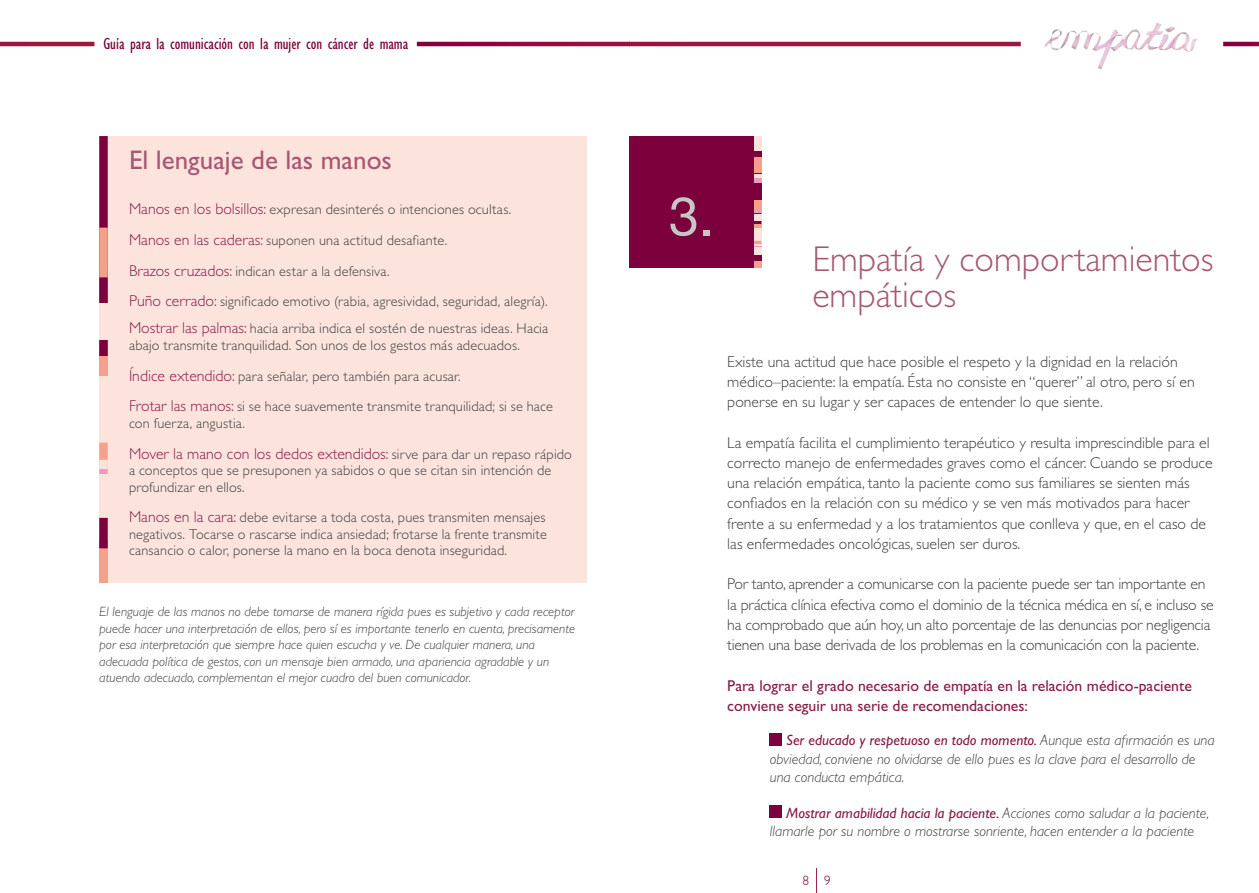
<style>
.page{position:relative;width:1259px;height:893px;background:#fff}
.page>*{position:absolute;margin:0;border:0;box-sizing:border-box;transform-origin:0 0}
.t1{font:54px "Helvetica Neue";color:#c5c6c8}
.t2{font:300 36px/36px "Gill Sans Std";color:#a75773}
.t3{font:27px "Gill Sans Std";color:#a75773}
.t4{font:condensed 16.5px "Gill Sans Std";color:#7b003b}
.t5{font:300 15.75px/20.2px "Gill Sans Std";color:#3e3e40}
.t6{font:15.75px/20.2px "Gill Sans Std";color:#871b49}
.t7{font:300 15.75px "Gill Sans Std";color:#871b49}
.t8{font:italic 300 15px/18.1px "Gill Sans Std";color:#3e3e40}
.t9{font:300 14.25px/30.8px "Gill Sans Std";letter-spacing:.01em;color:#3e3e40}
.t10{font:italic 300 13.5px/16.5px "Gill Sans Std";color:#3e3e40}
.t11{font:300 13.5px "Gill Sans Std";color:#7b003b}
.s1{font-size:15.75px;color:#871b49}
.s2{font-size:14.25px;color:#3e3e40}
.s3{font-weight:400;color:#871b49}
</style>
<div class="page">
<svg style="left:417px;top:42px;width:212px;height:4px"></svg>
<hr style="left:0;top:42px;width:94px;height:4px;background:#9b1841">
<svg style="left:816px;top:868px;width:1px;height:25px"></svg>
<img style="left:1068px;top:24px;width:88px;height:25px">
<hr style="left:629px;top:42px;width:391px;height:4px;background:#9b1841">
<svg style="left:1223px;top:42px;width:36px;height:4px"></svg>
<div style="left:99px;top:136px;width:488px;height:447px;background:#fce4dd"></div>
<div style="left:770px;top:733px;width:12px;height:12px;background:#7b003b"></div>
<div style="left:770px;top:806px;width:12px;height:12px;background:#7b003b"></div>
<div style="left:629px;top:136px;width:132px;height:132px;background:#7b003b"></div>
<div style="left:754px;top:208px;width:7px;height:22px;background:#ee9abe"></div>
<svg style="left:754px;top:213px;width:7px;height:11px"></svg>
<div style="left:754px;top:136px;width:7px;height:14px;background:#fce4dd"></div>
<div style="left:754px;top:200px;width:7px;height:10px;background:#f3a18b"></div>
<div style="left:754px;top:225px;width:7px;height:20px;background:#fce4dd"></div>
<div style="left:754px;top:259px;width:7px;height:8px;background:#f3a18b"></div>
<div style="left:754px;top:174px;width:7px;height:9px;background:#ee9abe"></div>
<div style="left:754px;top:157px;width:7px;height:15px;background:#f3a18b"></div>
<svg style="left:754px;top:224px;width:7px;height:4px"></svg>
<div style="left:754px;top:215px;width:7px;height:6px;background:#fce4dd"></div>
<svg style="left:754px;top:172px;width:7px;height:6px"></svg>
<svg style="left:754px;top:241px;width:7px;height:6px"></svg>
<div style="left:754px;top:247px;width:7px;height:9px;background:#fce4dd"></div>
<div style="left:754px;top:255px;width:7px;height:6px;background:#7b003b"></div>
<div style="left:99px;top:136px;width:9px;height:226px;background:#7b003b"></div>
<div style="left:99px;top:228px;width:9px;height:49px;background:#f3a18b"></div>
<div style="left:99px;top:540px;width:9px;height:43px;background:#f3a18b"></div>
<div style="left:99px;top:356px;width:9px;height:19px;background:#f3a18b"></div>
<div style="left:99px;top:303px;width:9px;height:37px;background:#fce4dd"></div>
<div style="left:99px;top:462px;width:9px;height:12px;background:#ee9abe"></div>
<div style="left:99px;top:443px;width:9px;height:19px;background:#f3a18b"></div>
<div style="left:99px;top:460px;width:9px;height:9px;background:#fce4dd"></div>
<div style="left:99px;top:518px;width:9px;height:30px;background:#7b003b"></div>
<p class="t4" style="left:103px;top:35px;width:306px">Guía para la comunicación con la mujer con cáncer de mama</p>
<h3 class="t3" style="left:129px;top:145px;width:264px">El lenguaje de las manos</h3>
<p class="t9" style="left:129px;top:194px;width:420px"><span class="s1">Manos en los bolsillos:</span> expresan desinterés o intenciones ocultas.<br><span class="s1">Manos en las caderas:</span> suponen una actitud desafiante.<br><span class="s1">Brazos cruzados:</span> indican estar a la defensiva.<br><span class="s1">Puño cerrado:</span> significado emotivo (rabia, agresividad, seguridad, alegría).</p>
<p class="t9" style="left:129px;top:320px;width:421px;line-height:16.5px"><span class="s1">Mostrar las palmas:</span> hacia arriba indica el sostén de nuestras ideas. Hacia abajo transmite tranquilidad. Son unos de los gestos más adecuados.</p>
<p class="t9" style="left:129px;top:361px;width:425px"><span class="s1">Índice extendido:</span> para señalar, pero también para acusar.<br><span class="s1">Frotar las manos:</span> si se hace suavemente transmite tranquilidad; si se hace</p>
<p class="t9" style="left:129px;top:408px;width:118px">con fuerza, angustia.</p>
<p class="t7" style="left:129px;top:444px;width:444px">Mover la mano con los dedos extendidos: <span class="s2">sirve para dar un repaso rápido</span></p>
<p class="t9" style="left:129px;top:462px;width:424px;line-height:16.5px">a conceptos que se presuponen ya sabidos o que se citan sin intención de profundizar en ellos.</p>
<p class="t9" style="left:129px;top:509px;width:419px;line-height:16.5px;text-align:justify"><span class="s1">Manos en la cara:</span> debe evitarse a toda costa, pues transmiten mensajes negativos. Tocarse o rascarse indica ansiedad; frotarse la frente transmite cansancio o calor, ponerse la mano en la boca denota inseguridad.</p>
<p class="t10" style="left:99px;top:603px;width:477px">El lenguaje de las manos no debe tomarse de manera rígida pues es subjetivo y cada receptor puede hacer una interpretación de ellos, pero sí es importante tenerlo en cuenta, precisamente por esa interpretación que siempre hace quien escucha y ve. De cualquier manera, una adecuada política de gestos, con un mensaje bien armado, una apariencia agradable y un atuendo adecuado, complementan el mejor cuadro del buen comunicador.</p>
<h1 class="t1" style="left:669px;top:184px;width:47px">3.</h1>
<h2 class="t2" style="left:812px;top:242px;width:402px">Empatía y comportamientos empáticos</h2>
<p class="t5" style="left:727px;top:351px;width:469px">Existe una actitud que hace posible el respeto y la dignidad en la relación médico–paciente: la empatía. Ésta no consiste en “querer” al otro, pero sí en ponerse en su lugar y ser capaces de entender lo que siente.</p>
<p class="t5" style="left:727px;top:432px;width:487px">La empatía facilita el cumplimiento terapéutico y resulta imprescindible para el correcto manejo de enfermedades graves como el cáncer. Cuando se produce una relación empática, tanto la paciente como sus familiares se sienten más confiados en la relación con su médico y se ven más motivados para hacer frente a su enfermedad y a los tratamientos que conlleva y que, en el caso de las enfermedades oncológicas, suelen ser duros.</p>
<p class="t5" style="left:727px;top:574px;width:488px">Por tanto, aprender a comunicarse con la paciente puede ser tan importante en la práctica clínica efectiva como el dominio de la técnica médica en sí, e incluso se ha comprobado que aún hoy, un alto porcentaje de las denuncias por negligencia tienen una base derivada de los problemas en la comunicación con la paciente.</p>
<p class="t6" style="left:727px;top:675px;width:466px">Para lograr el grado necesario de empatía en la relación médico-paciente conviene seguir una serie de recomendaciones:</p>
<p class="t8" style="left:770px;top:731px;width:446px;text-indent:16px"><span class="s3">Ser educado y respetuoso en todo momento.</span> Aunque esta afirmación es una obviedad, conviene no olvidarse de ello pues es la clave para el desarrollo de una conducta empática.</p>
<p class="t8" style="left:770px;top:804px;width:441px;text-indent:16px"><span class="s3">Mostrar amabilidad hacia la paciente.</span> Acciones como saludar a la paciente, llamarle por su nombre o mostrarse sonriente, hacen entender a la paciente</p>
<p class="t11" style="left:802px;top:873px;width:30px">8 9</p>
</div>
